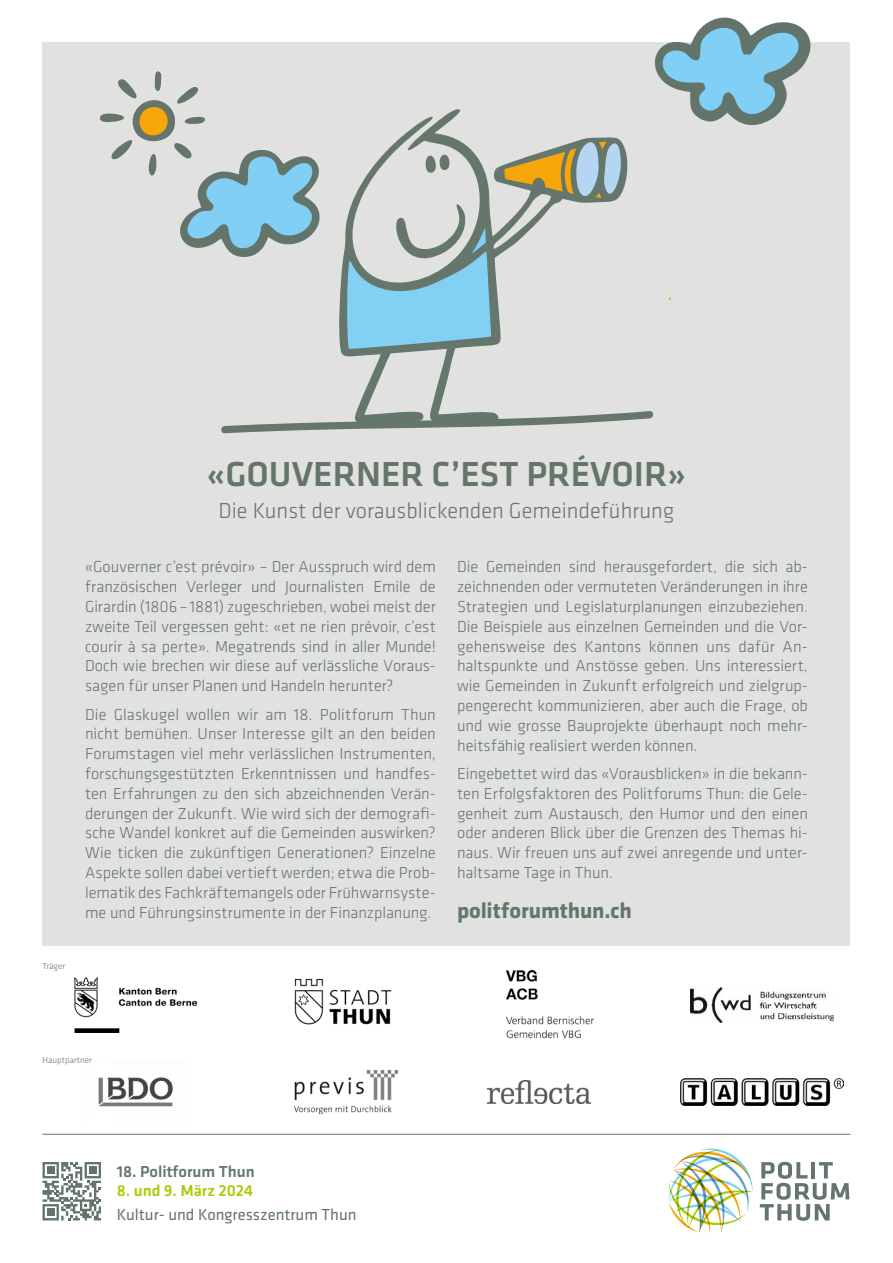
<style>
.page{position:relative;width:893px;height:1263px;background:#fff}
.page>*{position:absolute;margin:0;border:0;box-sizing:border-box;transform-origin:0 0}
.t1{font:500 36px "Klavika Basic";color:#64766c}
.t2{font:300 22.5px "Klavika Basic";color:#64766c}
.t3{font:700 22.5px "Klavika Basic";letter-spacing:-.005em;color:#64766c}
.t4{font:300 16.5px/19.8px "Klavika Basic";letter-spacing:-.005em;color:#64766c;text-align:justify}
.t5{font:16.5px "Klavika Basic";color:#64766c}
.t6{font:500 16.5px "Klavika Basic";color:#64766c}
.t7{font:500 16.5px "Klavika Basic";color:#afca0b}
.t8{font:300 9px "Klavika Basic";color:#64766c}
</style>
<div class="page">
<div style="left:43px;top:43px;width:807px;height:903px;background:#e1e1df"></div>
<svg style="left:760px;top:1162px;width:89px;height:59px"></svg>
<img style="left:669px;top:1148px;width:84px;height:86px">
<svg style="left:339px;top:109px;width:121px;height:302px"></svg>
<svg style="left:343px;top:136px;width:285px;height:216px"></svg>
<svg style="left:221px;top:411px;width:432px;height:22px"></svg>
<svg style="left:638px;top:17px;width:185px;height:108px"></svg>
<svg style="left:100px;top:71px;width:220px;height:186px"></svg>
<hr style="left:43px;top:1134px;width:807px;height:1px;background:#65756c">
<img style="left:98px;top:1077px;width:75px;height:30px">
<img style="left:75px;top:977px;width:121px;height:56px">
<img style="left:294px;top:1070px;width:104px;height:43px">
<img style="left:690px;top:987px;width:143px;height:36px">
<img style="left:294px;top:978px;width:97px;height:47px">
<img style="left:680px;top:1078px;width:163px;height:27px">
<img style="left:487px;top:1080px;width:103px;height:23px">
<img style="left:507px;top:971px;width:86px;height:68px">
<svg style="left:43px;top:1162px;width:58px;height:58px"></svg>
<p class="t1" style="left:207px;top:450px;width:480px">«GOUVERNER C’EST PRÉVOIR»</p>
<p class="t2" style="left:219px;top:496px;width:457px">Die Kunst der vorausblickenden Gemeindeführung</p>
<p class="t8" style="left:43px;top:960px;width:24px">Träger</p>
<p class="t4" style="left:85px;top:557px;width:352px">«Gouverner c’est prévoir» – Der Ausspruch wird dem französischen Verleger und Journalisten Emile de Girardin (1806– 1881) zugeschrieben, wobei meist der zweite Teil vergessen geht: «et ne rien prévoir, c’est courir à sa perte». Megatrends sind in aller Munde!<br>Doch wie brechen wir diese auf verlässliche Voraus&shy;sagen für unser Planen und Handeln herunter?</p>
<p class="t4" style="left:85px;top:704px;width:352px">Die Glaskugel wollen wir am 18. Politforum Thun nicht bemühen. Unser Interesse gilt an den beiden Forumstagen viel mehr verlässlichen Instrumenten, forschungsgestützten Erkenntnissen und handfes&shy;ten Erfahrungen zu den sich abzeichnenden Verän&shy;derungen der Zukunft. Wie wird sich der demografi&shy;sche Wandel konkret auf die Gemeinden auswirken?<br>Wie ticken die zukünftigen Generationen? Einzelne Aspekte sollen dabei vertieft werden; etwa die Prob&shy;lematik des Fachkräftemangels oder Frühwarnsyste&shy;me und Führungsinstrumente in der Finanzplanung.</p>
<p class="t4" style="left:457px;top:557px;width:352px">Die Gemeinden sind herausgefordert, die sich ab&shy;zeichnenden oder vermuteten Veränderungen in ihre Strategien und Legislaturplanungen einzubeziehen.<br>Die Beispiele aus einzelnen Gemeinden und die Vor&shy;gehensweise des Kantons können uns dafür An&shy;haltspunkte und Anstösse geben. Uns interessiert, wie Gemeinden in Zukunft erfolgreich und zielgrup&shy;pengerecht kommunizieren, aber auch die Frage, ob und wie grosse Bauprojekte überhaupt noch mehr&shy;heitsfähig realisiert werden können.</p>
<p class="t4" style="left:457px;top:763px;width:352px">Eingebettet wird das «Vorausblicken» in die bekann&shy;ten Erfolgsfaktoren des Politforums Thun: die Gele&shy;genheit zum Austausch, den Humor und den einen oder anderen Blick über die Grenzen des Themas hi&shy;naus. Wir freuen uns auf zwei anregende und unter&shy;haltsame Tage in Thun.</p>
<p class="t3" style="left:457px;top:894px;width:176px">politforumthun.ch</p>
<p class="t8" style="left:43px;top:1055px;width:51px">Hauptpartner</p>
<p class="t6" style="left:117px;top:1160px;width:140px">18. Politforum Thun</p>
<p class="t7" style="left:117px;top:1180px;width:138px">8. und 9. März 2024</p>
<p class="t5" style="left:117px;top:1204px;width:241px">Kultur- und Kongresszentrum Thun</p>
</div>
